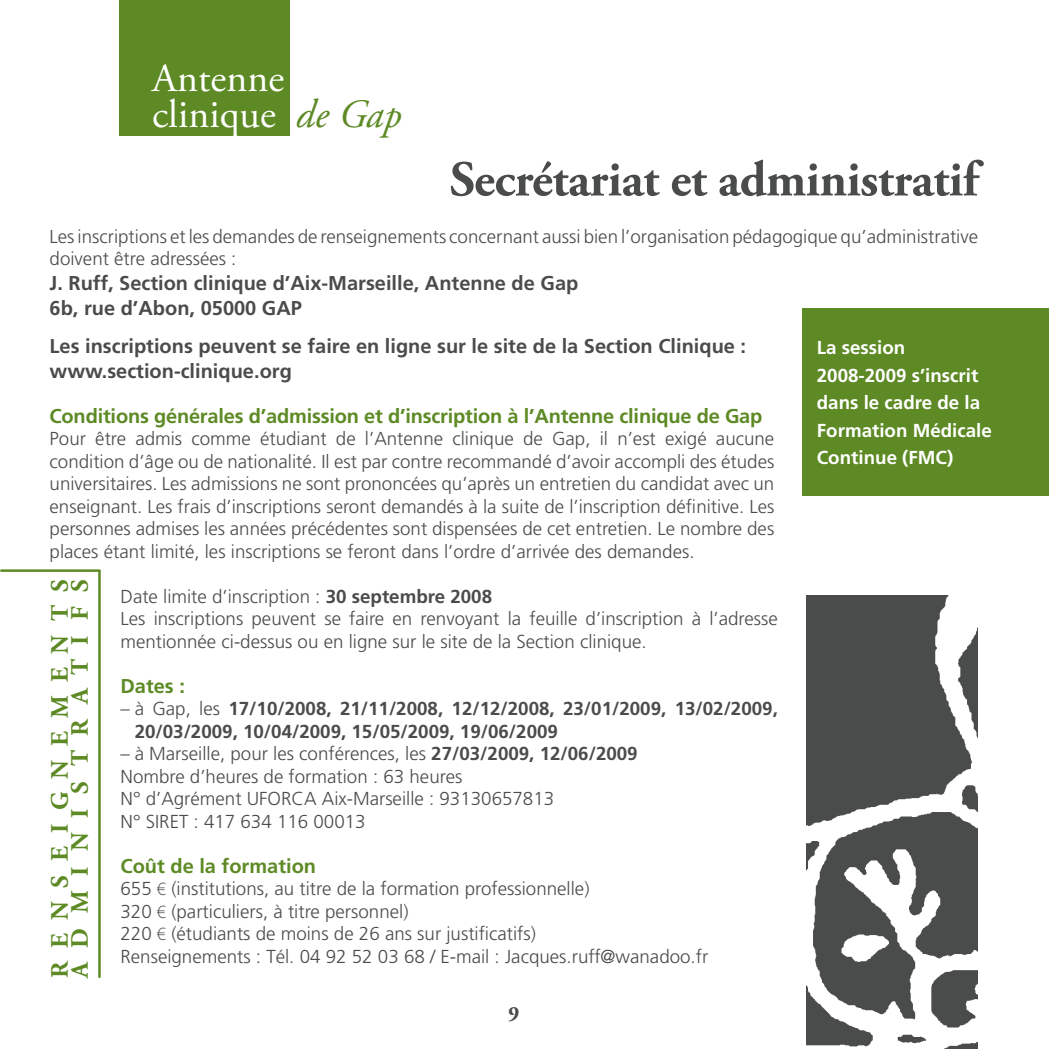
<style>
.page{position:relative;width:1049px;height:1049px;background:#fff}
.page>*{position:absolute;margin:0;border:0;box-sizing:border-box;transform-origin:0 0}
.t1{font:700 50px "Adobe Garamond Pro";letter-spacing:-.01em;color:#4a4c4b}
.t2{font:40px/36px "Adobe Garamond Pro";color:#fff}
.t3{font:700 25px/20px "Adobe Garamond Pro";letter-spacing:.54em;color:#5d8a24}
.t4{font:700 22.5px "Adobe Garamond Pro";color:#4a4c4b}
.t5{font:700 20px/25px "Frutiger";color:#4a4c4b}
.t6{font:700 20px "Frutiger";letter-spacing:-.01em;color:#5d8a24}
.t7{font:300 18.75px/22.5px "Frutiger";color:#4a4c4b}
.t8{font:700 18.75px/22.5px "Frutiger";color:#4a4c4b}
.t9{font:700 18.75px/27.5px "Frutiger";color:#fff}
.s1{font-style:italic;color:#5d8a24}
.s2{font-weight:700}
.s3{font-weight:300}
.s4{font-family:"Myriad Pro"}
</style>
<div class="page">
<div style="left:119px;top:0;width:170px;height:135px;background:#5d8a24"></div>
<div style="left:803px;top:308px;width:246px;height:188px;background:#5d8a24"></div>
<hr style="left:98px;top:571px;width:3px;height:406px;background:#5d8a24">
<hr style="left:1px;top:569px;width:98px;height:3px;background:#5d8a24">
<img style="left:806px;top:595px;width:172px;height:454px">
<h2 class="t2" style="left:152px;top:62px;width:251px">Antenne clinique <span class="s1">de Gap</span></h2>
<h1 class="t1" style="left:450px;top:150px;width:530px">Secrétariat et administratif</h1>
<p class="t7" style="left:50px;top:225px;width:930px">Les inscriptions et les demandes de renseignements concernant aussi bien l’organisation pédagogique qu’administrative doivent être adressées :</p>
<p class="t5" style="left:50px;top:271px;width:530px">J. Ruff, Section clinique d’Aix-Marseille, Antenne de Gap<br>6b, rue d’Abon, 05000 GAP</p>
<p class="t5" style="left:50px;top:333px;width:698px">Les inscriptions peuvent se faire en ligne sur le site de la Section Clinique : www.section-clinique.org</p>
<p class="t6" style="left:50px;top:404px;width:714px">Conditions générales d’admission et d’inscription à l’Antenne clinique de Gap</p>
<p class="t7" style="left:50px;top:428px;width:726px;text-align:justify">Pour être admis comme étudiant de l’Antenne clinique de Gap, il n’est exigé aucune condition d’âge ou de nationalité. Il est par contre recommandé d’avoir accompli des études universitaires. Les admissions ne sont prononcées qu’après un entretien du candidat avec un enseignant. Les frais d’inscriptions seront demandés à la suite de l’inscription définitive. Les personnes admises les années précédentes sont dispensées de cet entretien. Le nombre des places étant limité, les inscriptions se feront dans l’ordre d’arrivée des demandes.</p>
<p class="t7" style="left:120px;top:585px;width:659px">Date limite d’inscription : <span class="s2">30 septembre 2008<br></span>Les inscriptions peuvent se faire en renvoyant la feuille d’inscription à l’adresse mentionnée ci-dessus ou en ligne sur le site de la Section clinique.</p>
<p class="t6" style="left:120px;top:674px;width:66px">Dates :</p>
<p class="t8" style="left:135px;top:697px;width:645px;text-indent:-14px"><span class="s3">– à Gap, les</span> 17/10/2008, 21/11/2008, 12/12/2008, 23/01/2009, 13/02/2009,<br>20/03/2009, 10/04/2009, 15/05/2009, 19/06/2009</p>
<p class="t7" style="left:120px;top:743px;width:519px">– à Marseille, pour les conférences, les <span class="s2">27/03/2009, 12/06/2009<br></span>Nombre d’heures de formation : 63 heures<br>N° d’Agrément UFORCA Aix-Marseille : 93130657813<br>N° SIRET : 417 634 116 00013</p>
<p class="t6" style="left:120px;top:854px;width:197px">Coût de la formation</p>
<p class="t7" style="left:120px;top:878px;width:589px">655 <span class="s4">€</span> (institutions, au titre de la formation professionnelle)<br>320 <span class="s4">€</span> (particuliers, à titre personnel)<br>220 <span class="s4">€</span> (étudiants de moins de 26 ans sur justificatifs)<br>Renseignements : Tél. 04 92 52 03 68 / E-mail : Jacques.ruff@wanadoo.fr</p>
<p class="t9" style="left:817px;top:334px;width:177px">La session<br>2008-2009 s’inscrit dans le cadre de la<br>Formation Médicale<br>Continue (FMC)</p>
<h3 class="t3" style="left:50px;top:978px;width:400px;rotate:-90deg">RENSEIGNEMENTS<br>ADMINISTRATIFS</h3>
<p class="t4" style="left:508px;top:996px;width:13px">9</p>
</div>
